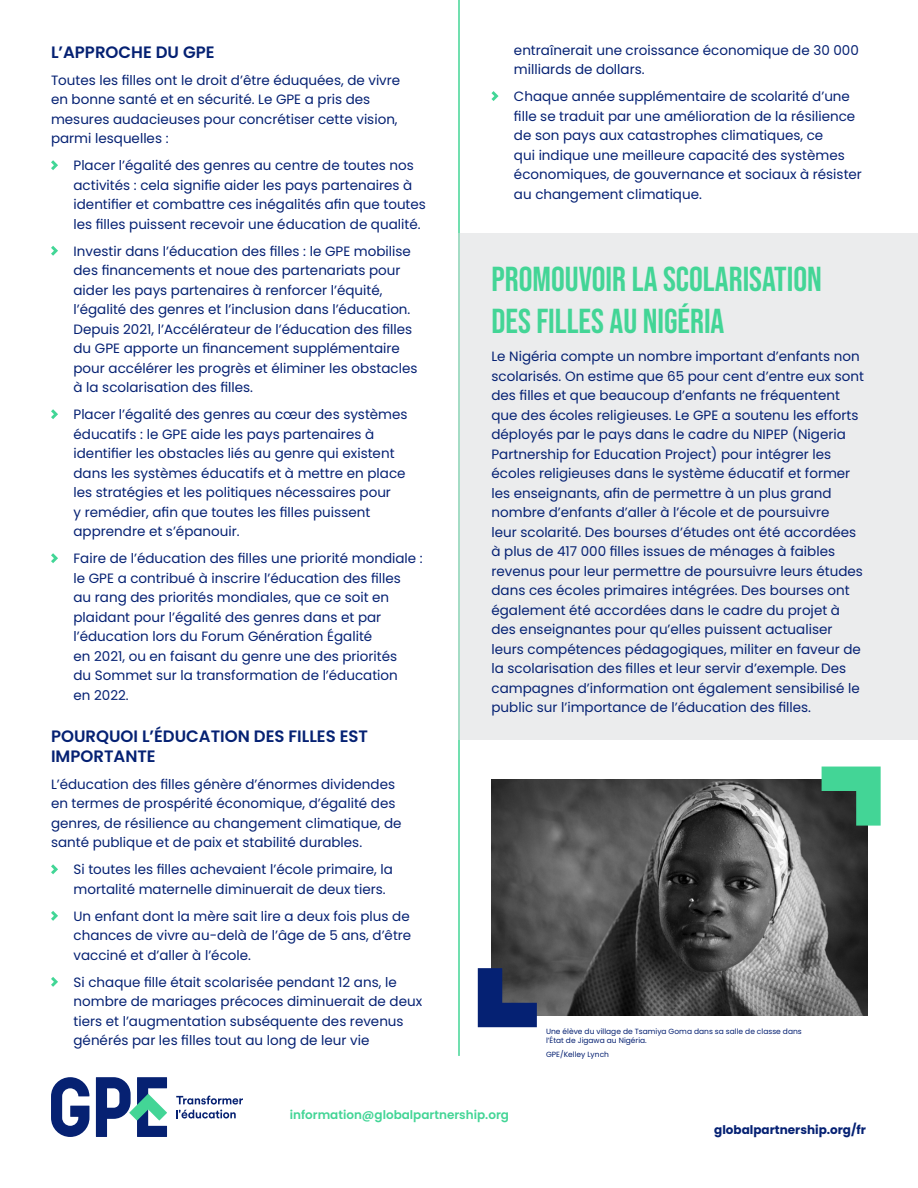
<style>
.page{position:relative;width:918px;height:1188px;background:#fff}
.page>*{position:absolute;margin:0;border:0;box-sizing:border-box;transform-origin:0 0}
.t1{font:34.5px/41.4px "Bebas Neue";color:#43d596}
.t2{font:600 16.5px/19.8px "Poppins";color:#052173}
.t3{font:13.5px/19.5px "Poppins";color:#052173}
.t4{font:600 12px "Poppins";color:#43d596}
.t5{font:700 12px "Poppins";color:#052173}
.t6{font:7.5px/9px "Poppins";color:#062172}
</style>
<div class="page">
<svg style="left:96px;top:1077px;width:71px;height:60px"></svg>
<svg style="left:51px;top:1077px;width:38px;height:60px"></svg>
<svg style="left:176px;top:1096px;width:67px;height:23px"></svg>
<hr style="left:458px;top:0;width:2px;height:1056px;background:#43d596">
<div style="left:458px;top:233px;width:460px;height:506px;background:#ebeced"></div>
<svg style="left:51px;top:160px;width:7px;height:10px"></svg>
<svg style="left:51px;top:246px;width:7px;height:10px"></svg>
<svg style="left:51px;top:409px;width:7px;height:10px"></svg>
<svg style="left:51px;top:553px;width:7px;height:10px"></svg>
<svg style="left:51px;top:864px;width:7px;height:10px"></svg>
<svg style="left:51px;top:911px;width:7px;height:10px"></svg>
<svg style="left:51px;top:977px;width:7px;height:10px"></svg>
<svg style="left:491px;top:91px;width:8px;height:10px"></svg>
<img style="left:491px;top:780px;width:377px;height:236px">
<svg style="left:822px;top:767px;width:59px;height:59px;background:#3c9a72"></svg>
<svg style="left:478px;top:968px;width:59px;height:59px;background:#1c2f64"></svg>
<p class="t2" style="left:51px;top:42px;width:165px">L’APPROCHE DU GPE</p>
<p class="t3" style="left:51px;top:70px;width:351px">Toutes les filles ont le droit d’être éduquées, de vivre en bonne santé et en sécurité. Le GPE a pris des mesures audacieuses pour concrétiser cette vision, parmi lesquelles :</p>
<p class="t3" style="left:73px;top:156px;width:354px">Placer l’égalité des genres au centre de toutes nos activités : cela signifie aider les pays partenaires à identifier et combattre ces inégalités afin que toutes les filles puissent recevoir une éducation de qualité.</p>
<p class="t3" style="left:74px;top:241px;width:345px">Investir dans l’éducation des filles : le GPE mobilise des financements et noue des partenariats pour aider les pays partenaires à renforcer l’équité, l’égalité des genres et l’inclusion dans l’éducation.<br>Depuis 2021, l’Accélérateur de l’éducation des filles du GPE apporte un financement supplémentaire pour accélérer les progrès et éliminer les obstacles à la scolarisation des filles.</p>
<p class="t3" style="left:74px;top:405px;width:336px">Placer l’égalité des genres au cœur des systèmes éducatifs : le GPE aide les pays partenaires à identifier les obstacles liés au genre qui existent dans les systèmes éducatifs et à mettre en place les stratégies et les politiques nécessaires pour<br>y remédier, afin que toutes les filles puissent apprendre et s’épanouir.</p>
<p class="t3" style="left:74px;top:549px;width:351px">Faire de l’éducation des filles une priorité mondiale : le GPE a contribué à inscrire l’éducation des filles<br>au rang des priorités mondiales, que ce soit en plaidant pour l’égalité des genres dans et par l’éducation lors du Forum Génération Égalité<br>en 2021, ou en faisant du genre une des priorités<br>du Sommet sur la transformation de l’éducation<br>en 2022.</p>
<p class="t2" style="left:51px;top:726px;width:318px">POURQUOI L’ÉDUCATION DES FILLES EST<br>IMPORTANTE</p>
<p class="t3" style="left:51px;top:774px;width:352px">L’éducation des filles génère d’énormes dividendes en termes de prospérité économique, d’égalité des genres, de résilience au changement climatique, de santé publique et de paix et stabilité durables.</p>
<p class="t3" style="left:74px;top:860px;width:321px">Si toutes les filles achevaient l’école primaire, la mortalité maternelle diminuerait de deux tiers.</p>
<p class="t3" style="left:74px;top:906px;width:339px;text-align:justify">Un enfant dont la mère sait lire a deux fois plus de chances de vivre au-delà de l’âge de 5 ans, d’être vacciné et d’aller à l’école.</p>
<p class="t3" style="left:74px;top:972px;width:350px">Si chaque fille était scolarisée pendant 12 ans, le nombre de mariages précoces diminuerait de deux tiers et l’augmentation subséquente des revenus générés par les filles tout au long de leur vie</p>
<p class="t3" style="left:514px;top:40px;width:346px">entraînerait une croissance économique de 30 000 milliards de dollars.</p>
<p class="t3" style="left:514px;top:87px;width:350px">Chaque année supplémentaire de scolarité d’une fille se traduit par une amélioration de la résilience de son pays aux catastrophes climatiques, ce<br>qui indique une meilleure capacité des systèmes économiques, de gouvernance et sociaux à résister au changement climatique.</p>
<h1 class="t1" style="left:491px;top:258px;width:332px">PROMOUVOIR LA SCOLARISATION<br>DES FILLES AU NIGÉRIA</h1>
<p class="t3" style="left:491px;top:347px;width:374px">Le Nigéria compte un nombre important d’enfants non scolarisés. On estime que 65 pour cent d’entre eux sont des filles et que beaucoup d’enfants ne fréquentent que des écoles religieuses. Le GPE a soutenu les efforts déployés par le pays dans le cadre du NIPEP (Nigeria Partnership for Education Project) pour intégrer les écoles religieuses dans le système éducatif et former les enseignants, afin de permettre à un plus grand nombre d’enfants d’aller à l’école et de poursuivre<br>leur scolarité. Des bourses d’études ont été accordées à plus de 417 000 filles issues de ménages à faibles revenus pour leur permettre de poursuivre leurs études dans ces écoles primaires intégrées. Des bourses ont également été accordées dans le cadre du projet à des enseignantes pour qu’elles puissent actualiser leurs compétences pédagogiques, militer en faveur de la scolarisation des filles et leur servir d’exemple. Des campagnes d’information ont également sensibilisé le public sur l’importance de l’éducation des filles.</p>
<p class="t6" style="left:546px;top:1027px;width:257px">Une élève du village de Tsamiya Goma dans sa salle de classe dans l’État de Jigawa au Nigéria.</p>
<p class="t6" style="left:546px;top:1050px;width:64px">GPE/Kelley Lynch</p>
<p class="t4" style="left:290px;top:1108px;width:221px">information@globalpartnership.org</p>
<p class="t5" style="left:714px;top:1122px;width:153px">globalpartnership.org/fr</p>
</div>
